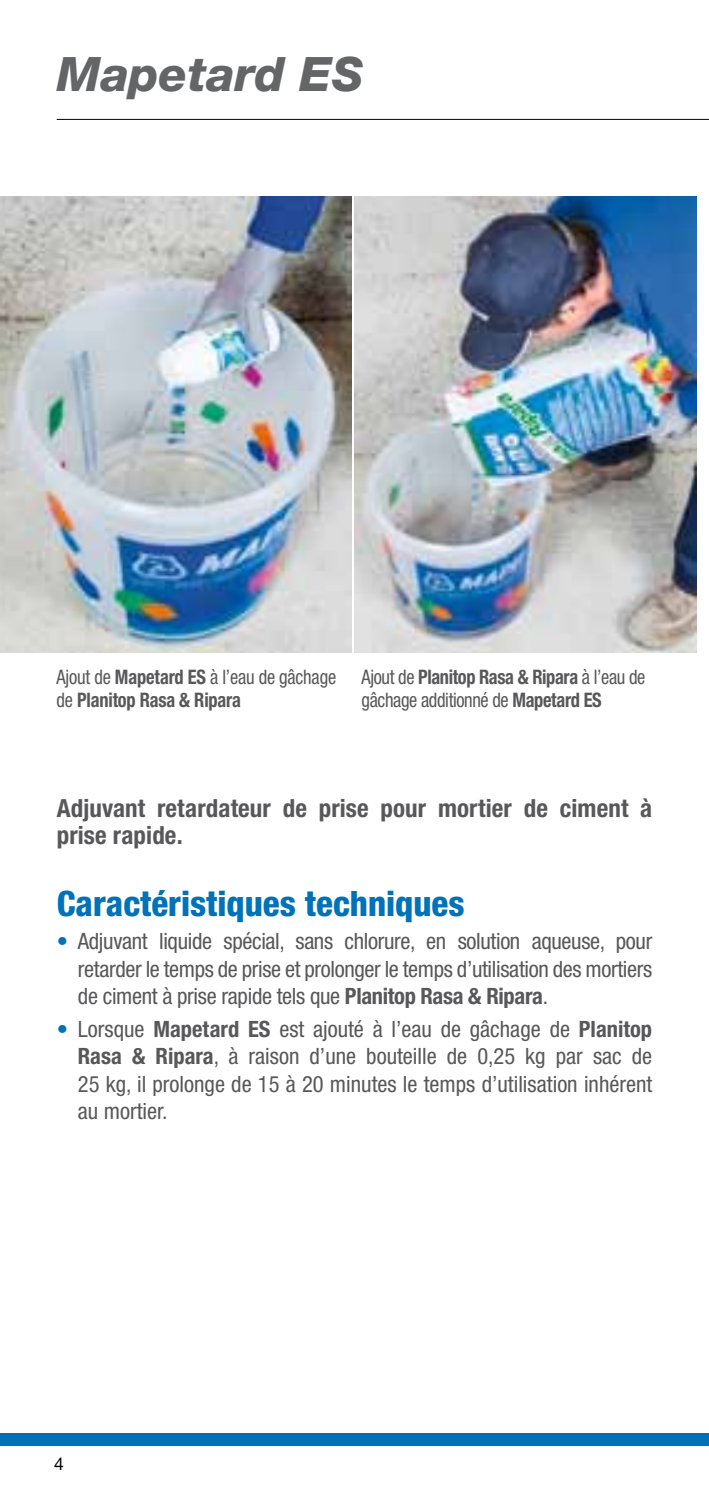
<style>
.page{position:relative;width:709px;height:1489px;background:#fff}
.page>*{position:absolute;margin:0;border:0;box-sizing:border-box;transform-origin:0 0}
.t1{font:italic 800 47.5px "Helvetica Neue LTW1 G";color:#646567}
.t2{font:800 condensed 35px "Helvetica Neue LTW1 G";color:#0072ba}
.t3{font:700 condensed 25px/27.5px "Helvetica Neue LTW1 G";letter-spacing:.005em;color:#58585a}
.t4{font:condensed 22.5px/27.5px "Helvetica Neue LTW1 G";color:#58585a;text-align:justify}
.t5{font:condensed 20px/22.5px "Helvetica Neue LTW1 G";letter-spacing:-.02em;color:#58585a;scale:.92 1}
.t6{font:700 condensed 20px/22.5px "Helvetica Neue LTW1 G";letter-spacing:-.01em;color:#58585a;scale:.92 1}
.t7{font:17.5px "Helvetica Neue LTW1 G";color:#000}
.s1{font-weight:400}
.s2{font-weight:700}
.s3{color:#0072ba}
</style>
<div class="page">
<div style="left:0;top:1433px;width:709px;height:12px;background:#0071b9"></div>
<hr style="left:57px;top:119px;width:652px;height:1px;background:#000">
<img style="left:0;top:196px;width:352px;height:456px">
<img style="left:354px;top:196px;width:342px;height:456px">
<h1 class="t1" style="left:57px;top:45px;width:309px">Mapetard ES</h1>
<p class="t6" style="left:57px;top:666px;width:305px"><span class="s1">Ajout de</span> Mapetard ES <span class="s1">à l’eau de gâchage de</span> Planitop Rasa &amp; Ripara</p>
<p class="t5" style="left:361px;top:666px;width:310px">Ajout de <span class="s2">Planitop Rasa &amp; Ripara</span> à l’eau de gâchage additionné de <span class="s2">Mapetard ES</span></p>
<p class="t3" style="left:57px;top:794px;width:597px">Adjuvant retardateur de prise pour mortier de ciment à prise rapide.</p>
<h2 class="t2" style="left:57px;top:882px;width:409px">Caractéristiques techniques</h2>
<p class="t4" style="left:78px;top:927px;width:576px;text-indent:-21px"><span class="s3">•</span> Adjuvant liquide spécial, sans chlorure, en solution aqueuse, pour retarder le temps de prise et prolonger le temps d’utilisation des mortiers de ciment à prise rapide tels que <span class="s2">Planitop Rasa &amp; Ripara</span>.</p>
<p class="t4" style="left:78px;top:1015px;width:576px;text-indent:-21px"><span class="s3">•</span> Lorsque <span class="s2">Mapetard ES</span> est ajouté à l’eau de gâchage de <span class="s2">Planitop Rasa &amp; Ripara</span>, à raison d’une bouteille de 0,25 kg par sac de 25 kg, il prolonge de 15 à 20 minutes le temps d’utilisation inhérent au mortier.</p>
<p class="t7" style="left:54px;top:1452px;width:11px">4</p>
</div>
